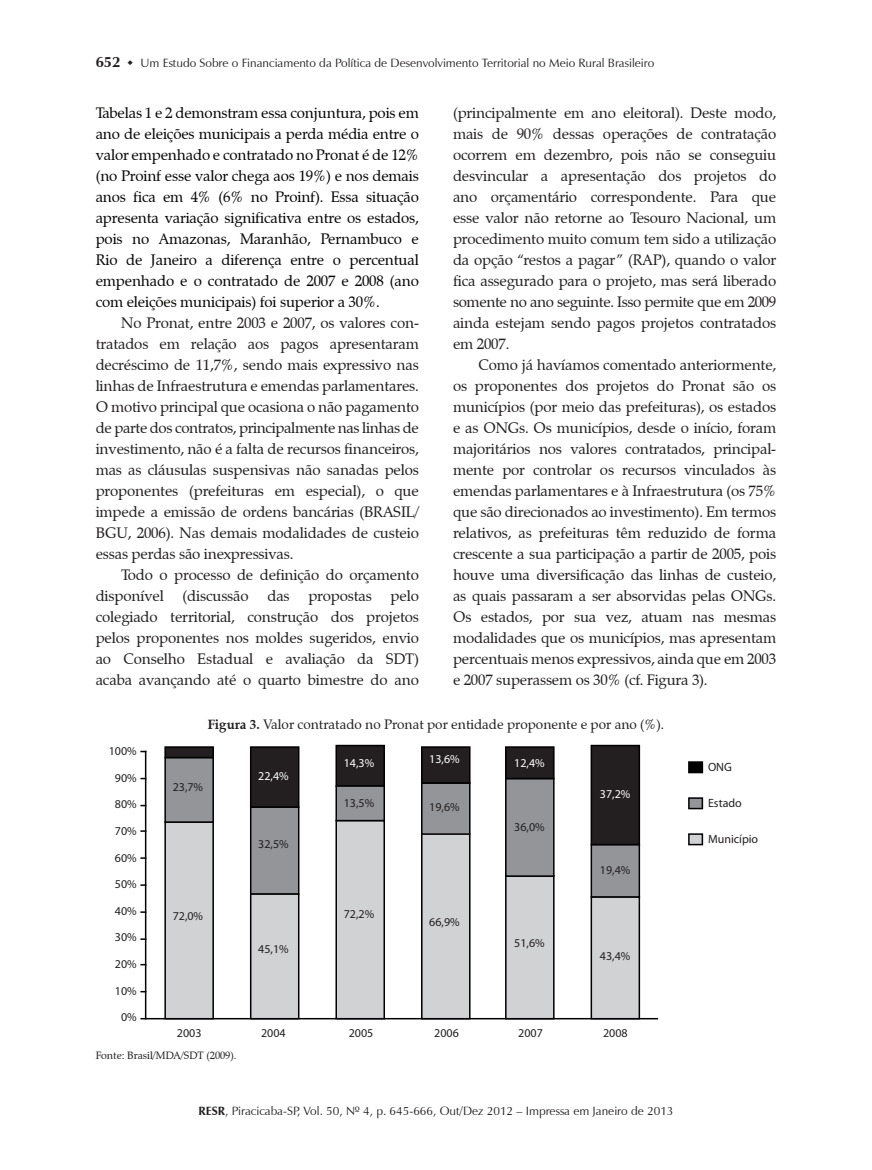
<style>
.page{position:relative;width:872px;height:1170px;background:#fff}
.page>*{position:absolute;margin:0;border:0;box-sizing:border-box;transform-origin:0 0}
.t1{font:15px/21px "Zapf Calligraphic 801 BT";letter-spacing:-.01em;color:#231f20;text-align:justify}
.t2{font:15px/21px "Zapf Calligraphic 801 BT";letter-spacing:-.01em;color:#040503;text-align:justify}
.t3{font:700 15px "Zapf Humanist 601 BT";color:#231f20}
.t4{font:13.5px "Zapf Calligraphic 801 BT";color:#231f20}
.t5{font:12px "Zapf Humanist 601 BT";color:#231f20}
.t6{font:12px "Myriad Pro";color:#231f20}
.t7{font:12px "Myriad Pro";color:#fff}
.t8{font:10.5px "Zapf Calligraphic 801 BT";color:#231f20}
.s1{font-weight:700}
</style>
<div class="page">
<svg style="left:144px;top:750px;width:515px;height:270px"></svg>
<svg style="left:140px;top:750px;width:6px;height:2px"></svg>
<svg style="left:140px;top:777px;width:6px;height:2px"></svg>
<svg style="left:140px;top:804px;width:6px;height:2px"></svg>
<svg style="left:140px;top:963px;width:6px;height:2px"></svg>
<div style="left:165px;top:822px;width:48px;height:196px;background:#d1d2d4"></div>
<div style="left:164px;top:821px;width:50px;height:198px;border:2px solid #000001"></div>
<div style="left:336px;top:820px;width:48px;height:198px;background:#d1d2d4"></div>
<div style="left:335px;top:819px;width:50px;height:200px;border:2px solid #000001"></div>
<div style="left:422px;top:834px;width:48px;height:184px;background:#d1d2d4"></div>
<div style="left:421px;top:833px;width:49px;height:186px;border:2px solid #000001"></div>
<div style="left:506px;top:876px;width:48px;height:142px;background:#d1d2d4"></div>
<div style="left:505px;top:875px;width:49px;height:144px;border:2px solid #000001"></div>
<div style="left:165px;top:757px;width:48px;height:65px;background:#939598"></div>
<div style="left:164px;top:756px;width:50px;height:66px;border:2px solid #000001"></div>
<div style="left:251px;top:807px;width:48px;height:87px;background:#939598"></div>
<div style="left:250px;top:806px;width:49px;height:88px;border:2px solid #000001"></div>
<div style="left:251px;top:894px;width:48px;height:124px;background:#d1d2d4"></div>
<div style="left:250px;top:893px;width:49px;height:126px;border:2px solid #000001"></div>
<div style="left:250px;top:746px;width:49px;height:61px;border:2px solid #000001"></div>
<div style="left:336px;top:786px;width:48px;height:34px;background:#939598"></div>
<div style="left:335px;top:785px;width:50px;height:36px;border:2px solid #000001"></div>
<div style="left:422px;top:783px;width:48px;height:51px;background:#939598"></div>
<div style="left:421px;top:782px;width:49px;height:52px;border:2px solid #000001"></div>
<div style="left:506px;top:778px;width:48px;height:98px;background:#939598"></div>
<div style="left:505px;top:777px;width:49px;height:99px;border:2px solid #000001"></div>
<div style="left:591px;top:844px;width:48px;height:53px;background:#939598"></div>
<div style="left:590px;top:843px;width:50px;height:54px;border:2px solid #000001"></div>
<div style="left:591px;top:897px;width:48px;height:121px;background:#d1d2d4"></div>
<div style="left:590px;top:896px;width:50px;height:123px;border:2px solid #000001"></div>
<div style="left:591px;top:745px;width:48px;height:99px;background:#231f20"></div>
<div style="left:590px;top:744px;width:50px;height:101px;border:2px solid #000001"></div>
<div style="left:165px;top:747px;width:48px;height:10px;background:#231f20"></div>
<div style="left:164px;top:746px;width:50px;height:12px;border:2px solid #000001"></div>
<div style="left:689px;top:762px;width:13px;height:10px;background:#000001"></div>
<div style="left:688px;top:761px;width:15px;height:12px;border:2px solid #000001"></div>
<div style="left:689px;top:798px;width:13px;height:10px;background:#939598"></div>
<div style="left:688px;top:797px;width:15px;height:12px;border:2px solid #000001"></div>
<div style="left:689px;top:834px;width:13px;height:10px;background:#d1d2d4"></div>
<div style="left:688px;top:833px;width:15px;height:12px;border:2px solid #000001"></div>
<img style="left:218px;top:744px;width:434px;height:59px">
<p class="t3" style="left:96px;top:52px;width:26px">652</p>
<p class="t5" style="left:140px;top:55px;width:515px">Um Estudo Sobre o Financiamento da Política de Desenvolvimento Territorial no Meio Rural Brasileiro</p>
<p class="t2" style="left:96px;top:102px;width:325px">Tabelas 1 e 2 demonstram essa conjuntura, pois em ano de eleições municipais a perda média entre o valor empenhado e contratado no Pronat é de 12% (no Proinf esse valor chega aos 19%) e nos demais anos fica em 4% (6% no Proinf). Essa situação apresenta variação significativa entre os estados, pois no Amazonas, Maranhão, Pernambuco e Rio de Janeiro a diferença entre o percentual empenhado e o contratado de 2007 e 2008 (ano com eleições municipais) foi superior a 30%.</p>
<p class="t1" style="left:96px;top:312px;width:325px;text-indent:26px">No Pronat, entre 2003 e 2007, os valores con&shy;tratados em relação aos pagos apresentaram decréscimo de 11,7%, sendo mais expressivo nas linhas de Infraestrutura e emendas parlamentares.<br>O motivo principal que ocasiona o não pagamento de parte dos contratos, principalmente nas linhas de investimento, não é a falta de recursos financeiros, mas as cláusulas suspensivas não sanadas pelos proponentes (prefeituras em especial), o que impede a emissão de ordens bancárias (BRASIL/ BGU, 2006). Nas demais modalidades de custeio essas perdas são inexpressivas.</p>
<p class="t1" style="left:96px;top:564px;width:325px;text-indent:26px">Todo o processo de definição do orçamento disponível (discussão das propostas pelo colegiado territorial, construção dos projetos pelos proponentes nos moldes sugeridos, envio ao Conselho Estadual e avaliação da SDT) acaba avançando até o quarto bimestre do ano</p>
<p class="t1" style="left:453px;top:102px;width:325px">(principalmente em ano eleitoral). Deste modo, mais de 90% dessas operações de contratação ocorrem em dezembro, pois não se conseguiu desvincular a apresentação dos projetos do ano orçamentário correspondente. Para que esse valor não retorne ao Tesouro Nacional, um procedimento muito comum tem sido a utilização da opção “restos a pagar” (RAP), quando o valor fica assegurado para o projeto, mas será liberado somente no ano seguinte. Isso permite que em 2009 ainda estejam sendo pagos projetos contratados em 2007.</p>
<p class="t1" style="left:453px;top:354px;width:325px;text-indent:26px">Como já havíamos comentado anteriormente, os proponentes dos projetos do Pronat são os municípios (por meio das prefeituras), os estados e as ONGs. Os municípios, desde o início, foram majoritários nos valores contratados, principal&shy;mente por controlar os recursos vinculados às emendas parlamentares e à Infraestrutura (os 75% que são direcionados ao investimento). Em termos relativos, as prefeituras têm reduzido de forma crescente a sua participação a partir de 2005, pois houve uma diversificação das linhas de custeio, as quais passaram a ser absorvidas pelas ONGs.<br>Os estados, por sua vez, atuam nas mesmas modalidades que os municípios, mas apresentam percentuais menos expressivos, ainda que em 2003 e 2007 superassem os 30% (cf. Figura 3).</p>
<p class="t6" style="left:109px;top:743px;width:29px">100%</p>
<p class="t6" style="left:115px;top:770px;width:23px">90%</p>
<p class="t6" style="left:115px;top:796px;width:23px">80%</p>
<p class="t6" style="left:115px;top:823px;width:23px">70%</p>
<p class="t6" style="left:115px;top:850px;width:23px">60%</p>
<p class="t6" style="left:115px;top:876px;width:23px">50%</p>
<p class="t6" style="left:115px;top:903px;width:23px">40%</p>
<p class="t6" style="left:115px;top:929px;width:23px">30%</p>
<p class="t6" style="left:115px;top:956px;width:23px">20%</p>
<p class="t6" style="left:115px;top:983px;width:23px">10%</p>
<p class="t6" style="left:121px;top:1009px;width:17px">0%</p>
<p class="t4" style="left:208px;top:716px;width:458px"><span class="s1">Figura 3.</span> Valor contratado no Pronat por entidade proponente e por ano (%).</p>
<p class="t6" style="left:173px;top:779px;width:32px">23,7%</p>
<p class="t6" style="left:173px;top:908px;width:32px">72,0%</p>
<p class="t7" style="left:258px;top:768px;width:32px">22,4%</p>
<p class="t6" style="left:258px;top:836px;width:32px">32,5%</p>
<p class="t6" style="left:258px;top:941px;width:32px">45,1%</p>
<p class="t7" style="left:344px;top:755px;width:32px">14,3%</p>
<p class="t6" style="left:344px;top:795px;width:32px">13,5%</p>
<p class="t6" style="left:344px;top:906px;width:32px">72,2%</p>
<p class="t7" style="left:429px;top:751px;width:32px">13,6%</p>
<p class="t6" style="left:429px;top:799px;width:32px">19,6%</p>
<p class="t6" style="left:429px;top:914px;width:32px">66,9%</p>
<p class="t7" style="left:514px;top:755px;width:32px">12,4%</p>
<p class="t6" style="left:514px;top:819px;width:32px">36,0%</p>
<p class="t6" style="left:514px;top:935px;width:32px">51,6%</p>
<p class="t7" style="left:600px;top:786px;width:32px">37,2%</p>
<p class="t6" style="left:600px;top:862px;width:32px">19,4%</p>
<p class="t6" style="left:600px;top:948px;width:32px">43,4%</p>
<p class="t6" style="left:177px;top:1025px;width:26px">2003</p>
<p class="t6" style="left:261px;top:1025px;width:26px">2004</p>
<p class="t6" style="left:349px;top:1025px;width:26px">2005</p>
<p class="t6" style="left:434px;top:1025px;width:26px">2006</p>
<p class="t6" style="left:518px;top:1025px;width:26px">2007</p>
<p class="t6" style="left:603px;top:1025px;width:26px">2008</p>
<p class="t8" style="left:96px;top:1048px;width:142px">Fonte: Brasil/MDA/SDT (2009).</p>
<p class="t5" style="left:198px;top:1102px;width:476px"><span class="s1">RESR</span>, Piracicaba-SP, Vol. 50, Nº 4, p. 645-666, Out/Dez 2012 – Impressa em Janeiro de 2013</p>
<p class="t6" style="left:708px;top:759px;width:25px">ONG</p>
<p class="t6" style="left:708px;top:795px;width:35px">Estado</p>
<p class="t6" style="left:708px;top:831px;width:52px">Município</p>
</div>
